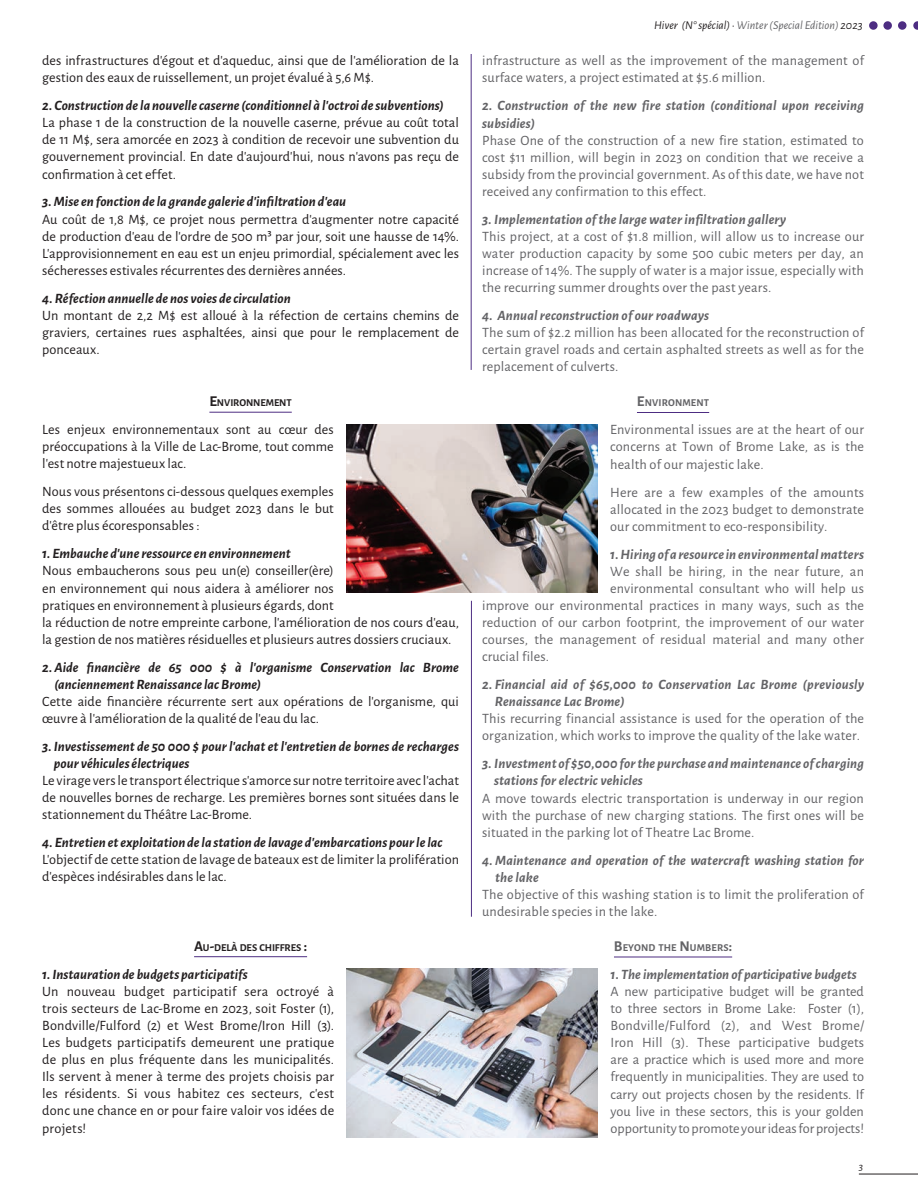
<style>
.page{position:relative;width:918px;height:1188px;background:#fff}
.page>*{position:absolute;margin:0;border:0;box-sizing:border-box;transform-origin:0 0}
.t1{font:14.25px/17.1px "Alegreya Sans";letter-spacing:.005em;color:#231f20;text-align:justify}
.t2{font:14.25px/17.1px "Alegreya Sans";letter-spacing:.01em;color:#636366;text-align:justify}
.t3{font:italic 700 14.25px/17.1px "Alegreya Sans";letter-spacing:.005em;color:#231f20}
.t4{font:italic 700 14.25px/17.1px "Alegreya Sans";letter-spacing:.01em;color:#636366}
.t5{font:italic 12px "Alegreya Sans";color:#636366}
.t6{font:700 10.5px "Alegreya Sans";letter-spacing:-.005em;color:#231f20}
.t7{font:700 10.5px "Alegreya Sans";letter-spacing:.015em;color:#636366}
.t8{font:italic 10.5px "Alegreya Sans";color:#231f20}
.s1{font-size:15px}
.s2{color:#231f20}
</style>
<div class="page">
<hr style="left:859px;top:1174px;width:59px;height:1px;background:#231f20">
<div style="left:869px;top:21px;width:9px;height:9px;background:#4d2d82;border-radius:50%"></div>
<div style="left:883px;top:21px;width:9px;height:9px;background:#4d2d82;border-radius:50%"></div>
<div style="left:898px;top:21px;width:9px;height:9px;background:#4d2d82;border-radius:50%"></div>
<svg style="left:913px;top:21px;width:5px;height:9px"></svg>
<hr style="left:471px;top:601px;width:1px;height:316px;background:#4d2d82">
<hr style="left:471px;top:54px;width:1px;height:316px;background:#4d2d82">
<hr style="left:209px;top:412px;width:83px;height:1px;background:#4d2d82">
<hr style="left:194px;top:956px;width:113px;height:1px;background:#4d2d82">
<hr style="left:637px;top:412px;width:72px;height:1px;background:#4d2d82">
<hr style="left:614px;top:957px;width:118px;height:1px;background:#4d2d82">
<img style="left:347px;top:424px;width:250px;height:169px">
<img style="left:347px;top:969px;width:251px;height:168px">
<p class="t1" style="left:42px;top:51px;width:418px">des infrastructures d’égout et d’aqueduc, ainsi que de l’amélioration de la gestion des eaux de ruissellement, un projet évalué à 5,6 M$.</p>
<p class="t3" style="left:42px;top:96px;width:403px">2. Construction de la nouvelle caserne (conditionnel à l’octroi de subventions)</p>
<p class="t1" style="left:42px;top:113px;width:418px">La phase 1 de la construction de la nouvelle caserne, prévue au coût total de 11 M$, sera amorcée en 2023 à condition de recevoir une subvention du gouvernement provincial. En date d’aujourd’hui, nous n’avons pas reçu de confirmation à cet effet.</p>
<p class="t3" style="left:42px;top:192px;width:306px">3. Mise en fonction de la grande galerie d’infiltration d’eau</p>
<p class="t1" style="left:42px;top:210px;width:418px">Au coût de 1,8 M$, ce projet nous permettra d’augmenter notre capacité de production d’eau de l’ordre de 500 m³ par jour, soit une hausse de 14%.<br>L’approvisionnement en eau est un enjeu primordial, spécialement avec les sécheresses estivales récurrentes des dernières années.</p>
<p class="t3" style="left:42px;top:289px;width:250px">4. Réfection annuelle de nos voies de circulation</p>
<p class="t1" style="left:42px;top:306px;width:418px">Un montant de 2,2 M$ est alloué à la réfection de certains chemins de graviers, certaines rues asphaltées, ainsi que pour le remplacement de ponceaux.</p>
<p class="t6" style="left:209px;top:395px;width:84px"><span class="s1">E</span>NVIRONNEMENT</p>
<p class="t1" style="left:42px;top:420px;width:293px">Les enjeux environnementaux sont au cœur des préoccupations à la Ville de Lac-Brome, tout comme l’est notre majestueux lac.</p>
<p class="t1" style="left:42px;top:482px;width:293px">Nous vous présentons ci-dessous quelques exemples des sommes allouées au budget 2023 dans le but d’être plus écoresponsables :</p>
<p class="t3" style="left:42px;top:544px;width:250px">1. Embauche d’une ressource en environnement</p>
<p class="t1" style="left:42px;top:562px;width:418px;text-align:left">Nous embaucherons sous peu un(e) conseiller(ère)<br>en environnement qui nous aidera à améliorer nos<br>pratiques en environnement à plusieurs égards, dont<br>la réduction de notre empreinte carbone, l’amélioration de nos cours d’eau, la gestion de nos matières résiduelles et plusieurs autres dossiers cruciaux.</p>
<p class="t3" style="left:54px;top:658px;width:406px;text-indent:-12px">2. Aide financière de 65 000 $ à l’organisme Conservation lac Brome (anciennement Renaissance lac Brome)</p>
<p class="t1" style="left:42px;top:692px;width:418px">Cette aide financière récurrente sert aux opérations de l’organisme, qui œuvre à l’amélioration de la qualité de l’eau du lac.</p>
<p class="t3" style="left:54px;top:737px;width:407px;text-indent:-12px">3. Investissement de 50 000 $ pour l’achat et l’entretien de bornes de recharges pour véhicules électriques</p>
<p class="t1" style="left:42px;top:771px;width:418px">Le virage vers le transport électrique s’amorce sur notre territoire avec l’achat de nouvelles bornes de recharge. Les premières bornes sont situées dans le stationnement du Théâtre Lac-Brome.</p>
<p class="t3" style="left:42px;top:833px;width:402px">4. Entretien et exploitation de la station de lavage d’embarcations pour le lac</p>
<p class="t1" style="left:42px;top:851px;width:418px">L’objectif de cette station de lavage de bateaux est de limiter la prolifération d’espèces indésirables dans le lac.</p>
<p class="t6" style="left:194px;top:940px;width:115px"><span class="s1">A</span>U<span class="s1">-</span>DELÀ DES CHIFFRES <span class="s1">:</span></p>
<p class="t3" style="left:42px;top:965px;width:207px">1. Instauration de budgets participatifs</p>
<p class="t1" style="left:42px;top:982px;width:294px">Un nouveau budget participatif sera octroyé à trois secteurs de Lac-Brome en 2023, soit Foster (1), Bondville/Fulford (2) et West Brome/Iron Hill (3).<br>Les budgets participatifs demeurent une pratique de plus en plus fréquente dans les municipalités.<br>Ils servent à mener à terme des projets choisis par les résidents. Si vous habitez ces secteurs, c’est donc une chance en or pour faire valoir vos idées de projets!</p>
<p class="t5" style="left:654px;top:17px;width:210px"><span class="s2">Hiver (N° spécial) •</span> Winter (Special Edition) <span class="s2">2023</span></p>
<p class="t2" style="left:482px;top:52px;width:384px">infrastructure as well as the improvement of the management of surface waters, a project estimated at $5.6 million.</p>
<p class="t4" style="left:482px;top:96px;width:383px">2. Construction of the new fire station (conditional upon receiving subsidies)</p>
<p class="t2" style="left:482px;top:131px;width:383px">Phase One of the construction of a new fire station, estimated to cost $11 million, will begin in 2023 on condition that we receive a subsidy from the provincial government. As of this date, we have not received any confirmation to this effect.</p>
<p class="t4" style="left:482px;top:210px;width:305px">3. Implementation of the large water infiltration gallery</p>
<p class="t2" style="left:482px;top:227px;width:383px">This project, at a cost of $1.8 million, will allow us to increase our water production capacity by some 500 cubic meters per day, an increase of 14%. The supply of water is a major issue, especially with the recurring summer droughts over the past years.</p>
<p class="t4" style="left:482px;top:306px;width:228px">4. Annual reconstruction of our roadways</p>
<p class="t2" style="left:482px;top:323px;width:384px">The sum of $2.2 million has been allocated for the reconstruction of certain gravel roads and certain asphalted streets as well as for the replacement of culverts.</p>
<p class="t7" style="left:637px;top:395px;width:73px"><span class="s1">E</span>NVIRONMENT</p>
<p class="t2" style="left:610px;top:421px;width:255px">Environmental issues are at the heart of our concerns at Town of Brome Lake, as is the health of our majestic lake.</p>
<p class="t2" style="left:610px;top:483px;width:256px">Here are a few examples of the amounts allocated in the 2023 budget to demonstrate our commitment to eco-responsibility.</p>
<p class="t4" style="left:610px;top:545px;width:255px">1. Hiring of a resource in environmental matters</p>
<p class="t2" style="left:610px;top:562px;width:255px">We shall be hiring, in the near future, an</p>
<p class="t2" style="left:610px;top:579px;width:255px">environmental consultant who will help us</p>
<p class="t2" style="left:482px;top:596px;width:383px">improve our environmental practices in many ways, such as the</p>
<p class="t2" style="left:482px;top:613px;width:383px">reduction of our carbon footprint, the improvement of our water</p>
<p class="t2" style="left:482px;top:630px;width:383px">courses, the management of residual material and many other</p>
<p class="t2" style="left:482px;top:647px;width:68px">crucial files.</p>
<p class="t4" style="left:495px;top:675px;width:371px;text-indent:-13px">2. Financial aid of $65,000 to Conservation Lac Brome (previously<br>Renaissance Lac Brome)</p>
<p class="t2" style="left:482px;top:710px;width:383px">This recurring financial assistance is used for the operation of the organization, which works to improve the quality of the lake water.</p>
<p class="t4" style="left:494px;top:754px;width:371px;text-indent:-12px">3. Investment of $50,000 for the purchase and maintenance of charging stations for electric vehicles</p>
<p class="t2" style="left:482px;top:789px;width:383px">A move towards electric transportation is underway in our region with the purchase of new charging stations. The first ones will be situated in the parking lot of Theatre Lac Brome.</p>
<p class="t4" style="left:495px;top:851px;width:370px;text-indent:-13px">4. Maintenance and operation of the watercraft washing station for the lake</p>
<p class="t2" style="left:482px;top:885px;width:384px">The objective of this washing station is to limit the proliferation of undesirable species in the lake.</p>
<p class="t7" style="left:614px;top:940px;width:120px"><span class="s1">B</span>EYOND THE <span class="s1">N</span> UMBERS<span class="s1">:</span></p>
<p class="t4" style="left:611px;top:965px;width:248px">1. The implementation of participative budgets</p>
<p class="t2" style="left:611px;top:982px;width:255px">A new participative budget will be granted to three sectors in Brome Lake: Foster (1), Bondville/Fulford (2), and West Brome/ Iron Hill (3). These participative budgets are a practice which is used more and more frequently in municipalities. They are used to carry out projects chosen by the residents. If you live in these sectors, this is your golden opportunity to promote your ideas for projects!</p>
<p class="t8" style="left:859px;top:1159px;width:6px">3</p>
</div>
